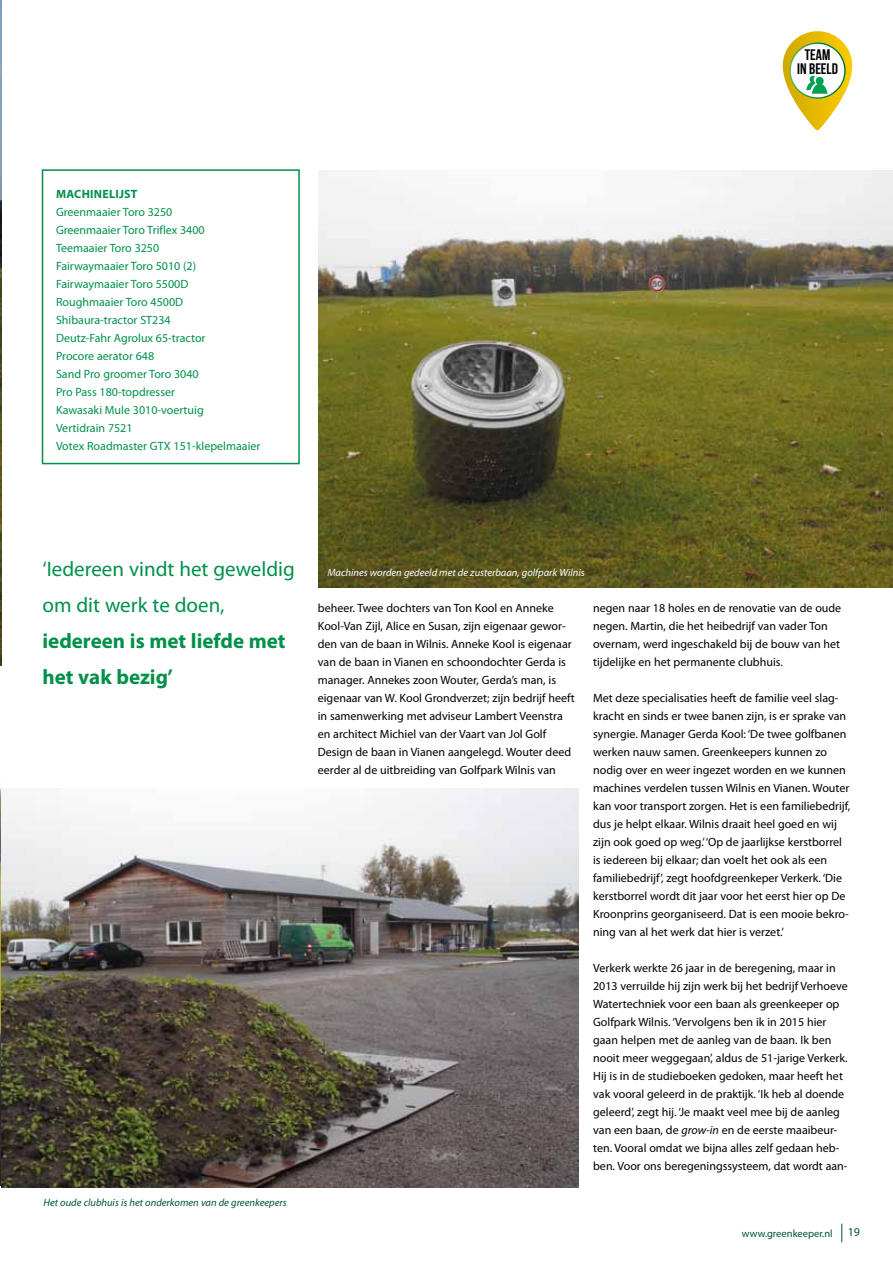
<style>
.page{position:relative;width:893px;height:1263px;background:#fff}
.page>*{position:absolute;margin:0;border:0;box-sizing:border-box;transform-origin:0 0}
.t1{font:21px/36px "Myriad Pro";color:#00904a}
.t2{font:700 21px/36px "Myriad Pro";color:#00904a}
.t3{font:15.3px/13.6px "Bebas Neue";color:#000;text-align:center}
.t4{font:12px/18px "Myriad Pro";color:#000}
.t5{font:12px/18px "Myriad Pro";color:#00904a}
.t6{font:700 12px "Myriad Pro";letter-spacing:.02em;color:#00904a}
.t7{font:12px "Myriad Pro";color:#00533d}
.t8{font:italic 10.5px "Myriad Pro";color:#fff}
.t9{font:italic 10.5px "Myriad Pro";color:#00533d}
.t10{font:10.5px "Myriad Pro";color:#00533d}
.s1{font-style:italic}
</style>
<div class="page">
<svg style="left:841px;top:1223px;width:1px;height:19px"></svg>
<svg style="left:783px;top:31px;width:70px;height:99px"></svg>
<img style="left:0;top:0;width:1px;height:665px">
<img style="left:0;top:788px;width:1px;height:397px">
<div style="left:42px;top:169px;width:258px;height:295px;border:2px solid #00904a"></div>
<img style="left:1px;top:789px;width:577px;height:398px">
<img style="left:319px;top:171px;width:574px;height:416px">
<p class="t3" style="left:797px;top:48px;width:42px">TEAM<br>IN BEELD</p>
<p class="t6" style="left:56px;top:186px;width:81px">Machinelijst</p>
<p class="t5" style="left:56px;top:203px;width:206px">Greenmaaier Toro 3250<br>Greenmaaier Toro Triflex 3400<br>Teemaaier Toro 3250<br>Fairwaymaaier Toro 5010 (2)<br>Fairwaymaaier Toro 5500D<br>Roughmaaier Toro 4500D<br>Shibaura-tractor ST234<br>Deutz-Fahr Agrolux 65-tractor<br>Procore aerator 648<br>Sand Pro groomer Toro 3040<br>Pro Pass 180-topdresser<br>Kawasaki Mule 3010-voertuig<br>Vertidrain 7521<br>Votex Roadmaster GTX 151-klepelmaaier</p>
<h1 class="t1" style="left:43px;top:551px;width:254px">‘Iedereen vindt het geweldig om dit werk te doen,</h1>
<h1 class="t2" style="left:43px;top:622px;width:245px">iedereen is met liefde met het vak bezig’</h1>
<p class="t9" style="left:44px;top:1196px;width:245px">Het oude clubhuis is het onderkomen van de greenkeepers</p>
<p class="t8" style="left:327px;top:566px;width:259px">Machines worden gedeeld met de zusterbaan, golfpark Wilnis</p>
<p class="t4" style="left:318px;top:599px;width:258px">beheer. Twee dochters van Ton Kool en Anneke Kool-Van Zijl, Alice en Susan, zijn eigenaar gewor&shy;den van de baan in Wilnis. Anneke Kool is eigenaar van de baan in Vianen en schoondochter Gerda is manager. Annekes zoon Wouter, Gerda’s man, is eigenaar van W. Kool Grondverzet; zijn bedrijf heeft in samenwerking met adviseur Lambert Veenstra en architect Michiel van der Vaart van Jol Golf Design de baan in Vianen aangelegd. Wouter deed eerder al de uitbreiding van Golfpark Wilnis van</p>
<p class="t4" style="left:593px;top:599px;width:250px">negen naar 18 holes en de renovatie van de oude negen. Martin, die het heibedrijf van vader Ton overnam, werd ingeschakeld bij de bouw van het tijdelijke en het permanente clubhuis.</p>
<p class="t4" style="left:593px;top:689px;width:259px">Met deze specialisaties heeft de familie veel slag&shy;kracht en sinds er twee banen zijn, is er sprake van synergie. Manager Gerda Kool: ‘De twee golfbanen werken nauw samen. Greenkeepers kunnen zo nodig over en weer ingezet worden en we kunnen machines verdelen tussen Wilnis en Vianen. Wouter kan voor transport zorgen. Het is een familiebedrijf, dus je helpt elkaar. Wilnis draait heel goed en wij zijn ook goed op weg.’ ‘Op de jaarlijkse kerstborrel is iedereen bij elkaar; dan voelt het ook als een familiebedrijf’, zegt hoofdgreenkeper Verkerk. ‘Die kerstborrel wordt dit jaar voor het eerst hier op De Kroonprins georganiseerd. Dat is een mooie bekro&shy;ning van al het werk dat hier is verzet.’</p>
<p class="t4" style="left:593px;top:959px;width:256px">Verkerk werkte 26 jaar in de beregening, maar in 2013 verruilde hij zijn werk bij het bedrijf Verhoeve Watertechniek voor een baan als greenkeeper op Golfpark Wilnis. ‘Vervolgens ben ik in 2015 hier gaan helpen met de aanleg van de baan. Ik ben nooit meer weggegaan’, aldus de 51-jarige Verkerk.<br>Hij is in de studieboeken gedoken, maar heeft het vak vooral geleerd in de praktijk. ‘Ik heb al doende geleerd’, zegt hij. ‘Je maakt veel mee bij de aanleg van een baan, de <span class="s1">grow-in</span> en de eerste maaibeur&shy;ten. Vooral omdat we bijna alles zelf gedaan heb&shy;ben. Voor ons beregeningssysteem, dat wordt aan-</p>
<p class="t10" style="left:742px;top:1227px;width:92px">www.greenkeeper.nl</p>
<p class="t7" style="left:848px;top:1224px;width:14px">19</p>
</div>
